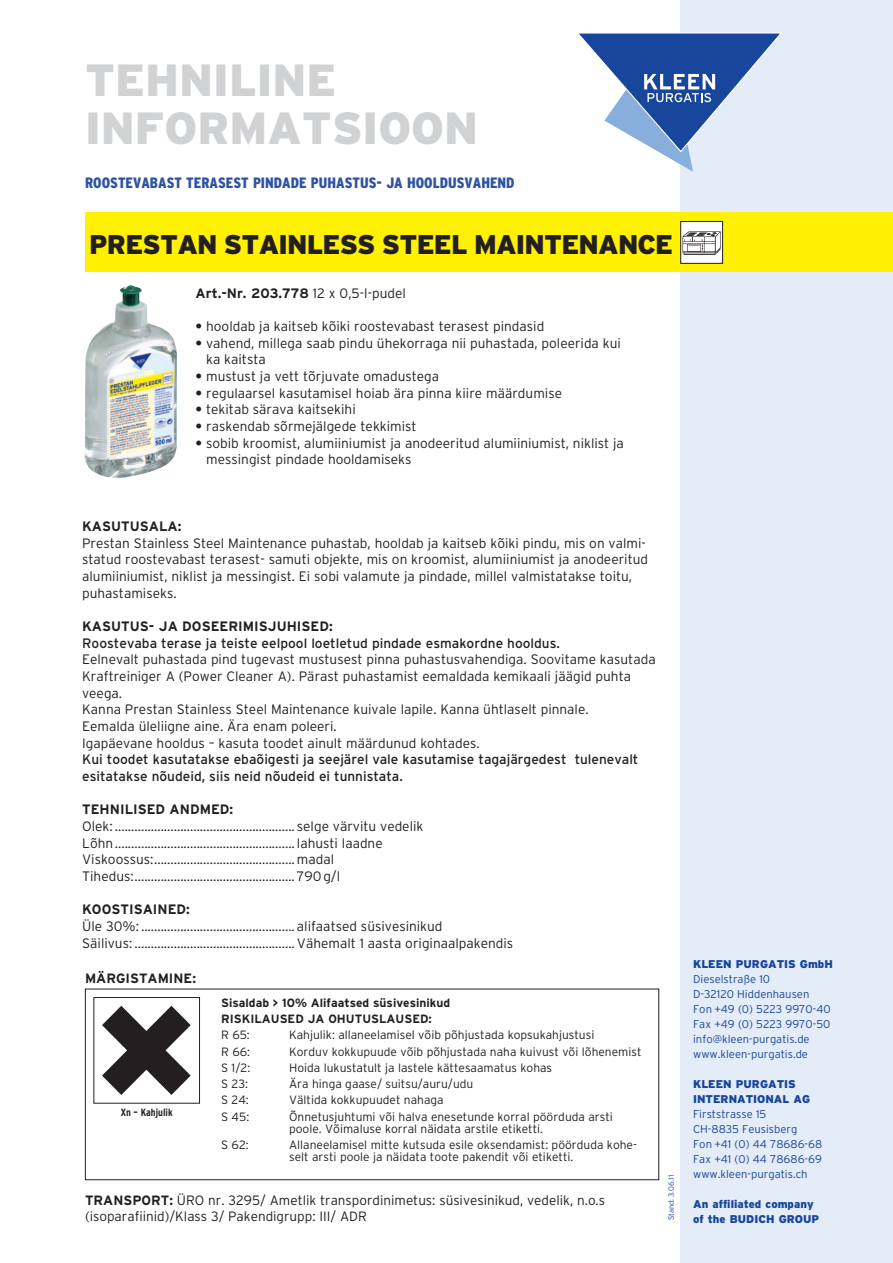
<style>
.page{position:relative;width:893px;height:1263px;background:#fff}
.page>*{position:absolute;margin:0;border:0;box-sizing:border-box;transform-origin:0 0}
.Technische_Informati{font:900 45px/48px "Interstate";color:#d1d2d4}
.Produktname{font:900 27px "Interstate";letter-spacing:-.03em;color:#231f20}
.Produktgruppe{font:900 condensed 15px "Interstate";color:#2f53a4}
.Grundschrift{font:300 13.65px/16.6px "Interstate";color:#231f20}
.Grundschrift-2{font:13.65px/16.6px "Interstate";color:#231f20}
.Subhead_Bold_Versal{font:700 13.65px "Interstate";color:#231f20}
.Grundschrift-3{font:700 13.65px "Interstate";color:#231f20}
.Grundschrift-4{font:300 13.5px/16.5px "Interstate";color:#231f20}
.Subhead_Bold_Versal-2{font:700 13.5px "Interstate";color:#231f20}
.Gefahrenfeld{font:300 12px/12px "Interstate";color:#231f20}
.Gefahrenfeld_Bold_Ve{font:700 12px "Interstate";color:#231f20}
.t1{font:300 11.25px/15px "Interstate";color:#18469d}
.t2{font:900 11.25px "Interstate";color:#18469d}
.Gefahrenfeld_Logo{font:700 condensed 10.5px "Interstate";color:#231f20}
.t3{font:300 7.5px "Interstate";color:#18469d}
.s1{font-weight:300}
.s2{font-weight:700}
.s3{font-weight:900}
</style>
<div class="page">
<div style="left:680px;top:0;width:213px;height:1263px;background:#e4ecf7"></div>
<div style="left:85px;top:213px;width:808px;height:59px;background:#fff101"></div>
<svg style="left:579px;top:32px;width:203px;height:140px"></svg>
<img style="left:84px;top:285px;width:93px;height:193px">
<div style="left:85px;top:989px;width:574px;height:191px;border:1px solid #231f20"></div>
<img style="left:102px;top:1005px;width:89px;height:90px">
<div style="left:94px;top:997px;width:106px;height:106px;border:1px solid #231f20"></div>
<img style="left:682px;top:223px;width:39px;height:39px">
<div style="left:680px;top:221px;width:43px;height:43px;border:1px solid #231f20"></div>
<p class="Technische_Informati" style="left:85px;top:56px;width:395px">TEHNILINE<br>INFORMATSIOON</p>
<p class="Produktgruppe" style="left:85px;top:174px;width:431px">ROOSTEVABAST TERASEST PINDADE PUHASTUS- JA HOOLDUSVAHEND</p>
<p class="Produktname" style="left:89px;top:229px;width:585px">PRESTAN STAINLESS STEEL MAINTENANCE</p>
<p class="Grundschrift-3" style="left:196px;top:285px;width:212px">Art.-Nr. 203.778 <span class="s1">12 x 0,5-l-pudel</span></p>
<p class="Grundschrift" style="left:196px;top:318px;width:350px"><span class="s2">•</span> hooldab ja kaitseb kõiki roostevabast terasest pindasid</p>
<p class="Grundschrift" style="left:206px;top:334px;width:416px;text-indent:-11px"><span class="s2">•</span> vahend, millega saab pindu ühekorraga nii puhastada, poleerida kui ka kaitsta</p>
<p class="Grundschrift" style="left:196px;top:368px;width:245px"><span class="s2">•</span> mustust ja vett tõrjuvate omadustega</p>
<p class="Grundschrift" style="left:196px;top:384px;width:368px"><span class="s2">•</span> regulaarsel kasutamisel hoiab ära pinna kiire määrdumise</p>
<p class="Grundschrift" style="left:196px;top:401px;width:162px"><span class="s2">•</span> tekitab särava kaitsekihi</p>
<p class="Grundschrift" style="left:196px;top:418px;width:222px"><span class="s2">•</span> raskendab sõrmejälgede tekkimist</p>
<p class="Grundschrift" style="left:206px;top:434px;width:419px;text-indent:-11px"><span class="s2">•</span> sobib kroomist, alumiiniumist ja anodeeritud alumiiniumist, niklist ja messingist pindade hooldamiseks</p>
<p class="Subhead_Bold_Versal" style="left:82px;top:518px;width:101px">KASUTUSALA:</p>
<p class="Grundschrift" style="left:82px;top:534px;width:567px">Prestan Stainless Steel Maintenance puhastab, hooldab ja kaitseb kõiki pindu, mis on valmi&shy;statud roostevabast terasest- samuti objekte, mis on kroomist, alumiiniumist ja anodeeritud alumiiniumist, niklist ja messingist. Ei sobi valamute ja pindade, millel valmistatakse toitu, puhastamiseks.</p>
<p class="Subhead_Bold_Versal" style="left:82px;top:618px;width:252px">KASUTUS- JA DOSEERIMISJUHISED:</p>
<p class="Grundschrift-2" style="left:82px;top:634px;width:479px">Roostevaba terase ja teiste eelpool loetletud pindade esmakordne hooldus.</p>
<p class="Grundschrift" style="left:82px;top:651px;width:575px">Eelnevalt puhastada pind tugevast mustusest pinna puhastusvahendiga. Soovitame kasutada<br>Kraftreiniger A (Power Cleaner A). Pärast puhastamist eemaldada kemikaali jäägid puhta veega.</p>
<p class="Grundschrift" style="left:82px;top:701px;width:508px">Kanna Prestan Stainless Steel Maintenance kuivale lapile. Kanna ühtlaselt pinnale.</p>
<p class="Grundschrift" style="left:82px;top:718px;width:256px">Eemalda üleliigne aine. Ära enam poleeri.</p>
<p class="Grundschrift" style="left:82px;top:734px;width:399px">Igapäevane hooldus – kasuta toodet ainult määrdunud kohtades.</p>
<p class="Grundschrift-2" style="left:82px;top:751px;width:558px">Kui toodet kasutatakse ebaõigesti ja seejärel vale kasutamise tagajärgedest tulenevalt esitatakse nõudeid, siis neid nõudeid ei tunnistata.</p>
<p class="Subhead_Bold_Versal" style="left:82px;top:802px;width:153px">TEHNILISED ANDMED:</p>
<p class="Grundschrift" style="left:82px;top:818px;width:343px">Olek: ....................................................... selge värvitu vedelik</p>
<p class="Grundschrift" style="left:82px;top:834px;width:302px">Lõhn....................................................... lahusti laadne</p>
<p class="Grundschrift" style="left:82px;top:851px;width:254px">Viskoossus:........................................... madal</p>
<p class="Grundschrift" style="left:82px;top:868px;width:259px">Tihedus:................................................. 790g/l</p>
<p class="Subhead_Bold_Versal" style="left:82px;top:902px;width:109px">KOOSTISAINED:</p>
<p class="Grundschrift" style="left:82px;top:918px;width:362px">Üle 30%: ............................................... alifaatsed süsivesinikud</p>
<p class="Grundschrift" style="left:82px;top:934px;width:433px">Säilivus: .................................................Vähemalt 1 aasta originaalpakendis</p>
<p class="Subhead_Bold_Versal-2" style="left:85px;top:970px;width:113px">MÄRGISTAMINE:</p>
<p class="Gefahrenfeld_Bold_Ve" style="left:221px;top:996px;width:231px">Sisaldab &gt; 10% Alifaatsed süsivesinikud</p>
<p class="Gefahrenfeld_Bold_Ve" style="left:221px;top:1012px;width:212px">RISKILAUSED JA OHUTUSLAUSED:</p>
<p class="Gefahrenfeld" style="left:221px;top:1029px;width:30px">R 65:</p>
<p class="Gefahrenfeld" style="left:289px;top:1029px;width:307px">Kahjulik: allaneelamisel võib põhjustada kopsukahjustusi</p>
<p class="Gefahrenfeld" style="left:221px;top:1045px;width:30px">R 66:</p>
<p class="Gefahrenfeld" style="left:289px;top:1045px;width:354px">Korduv kokkupuude võib põhjustada naha kuivust või lõhenemist</p>
<p class="Gefahrenfeld" style="left:221px;top:1061px;width:31px">S 1/2:</p>
<p class="Gefahrenfeld" style="left:289px;top:1061px;width:265px">Hoida lukustatult ja lastele kättesaamatus kohas</p>
<p class="Gefahrenfeld" style="left:221px;top:1078px;width:28px">S 23:</p>
<p class="Gefahrenfeld" style="left:289px;top:1078px;width:186px">Ära hinga gaase/ suitsu/auru/udu</p>
<p class="Gefahrenfeld" style="left:221px;top:1094px;width:29px">S 24:</p>
<p class="Gefahrenfeld" style="left:289px;top:1094px;width:156px">Vältida kokkupuudet nahaga</p>
<p class="Gefahrenfeld" style="left:221px;top:1110px;width:30px">S 45:</p>
<p class="Gefahrenfeld" style="left:289px;top:1110px;width:325px">Õnnetusjuhtumi või halva enesetunde korral pöörduda arsti poole. Võimaluse korral näidata arstile etiketti.</p>
<p class="Gefahrenfeld" style="left:221px;top:1138px;width:29px">S 62:</p>
<p class="Gefahrenfeld" style="left:289px;top:1138px;width:349px">Allaneelamisel mitte kutsuda esile oksendamist: pöörduda kohe&shy;selt arsti poole ja näidata toote pakendit või etiketti.</p>
<p class="Grundschrift-4" style="left:85px;top:1192px;width:522px"><span class="s2">TRANSPORT:</span> ÜRO nr. 3295/ Ametlik transpordinimetus: süsivesinikud, vedelik, n.o.s (isoparafiinid)/Klass 3/ Pakendigrupp: III/ ADR</p>
<p class="Gefahrenfeld_Logo" style="left:121px;top:1107px;width:53px">Xn – Kahjulik</p>
<p class="t3" style="left:667px;top:1220px;width:47px;rotate:-90deg">Stand: 3.06.11</p>
<p class="t2" style="left:693px;top:957px;width:141px">KLEEN PURGATIS GmbH</p>
<p class="t1" style="left:693px;top:971px;width:78px">Dieselstraße 10</p>
<p class="t1" style="left:693px;top:986px;width:118px">D-32120 Hiddenhausen</p>
<p class="t1" style="left:693px;top:1001px;width:139px">Fon +49 (0) 5223 9970-40</p>
<p class="t1" style="left:693px;top:1016px;width:139px">Fax +49 (0) 5223 9970-50</p>
<p class="t1" style="left:693px;top:1031px;width:118px">info@kleen-purgatis.de</p>
<p class="t1" style="left:693px;top:1046px;width:116px">www.kleen-purgatis.de</p>
<p class="t1" style="left:693px;top:1076px;width:131px"><span class="s3">KLEEN PURGATIS<br>INTERNATIONAL AG<br></span>Firststrasse 15<br>CH-8835 Feusisberg<br>Fon +41 (0) 44 78686-68<br>Fax +41 (0) 44 78686-69 www.kleen-purgatis.ch</p>
<p class="t2" style="left:693px;top:1197px;width:122px">An affiliated company</p>
<p class="t2" style="left:693px;top:1212px;width:127px">of the BUDICH GROUP</p>
</div>
